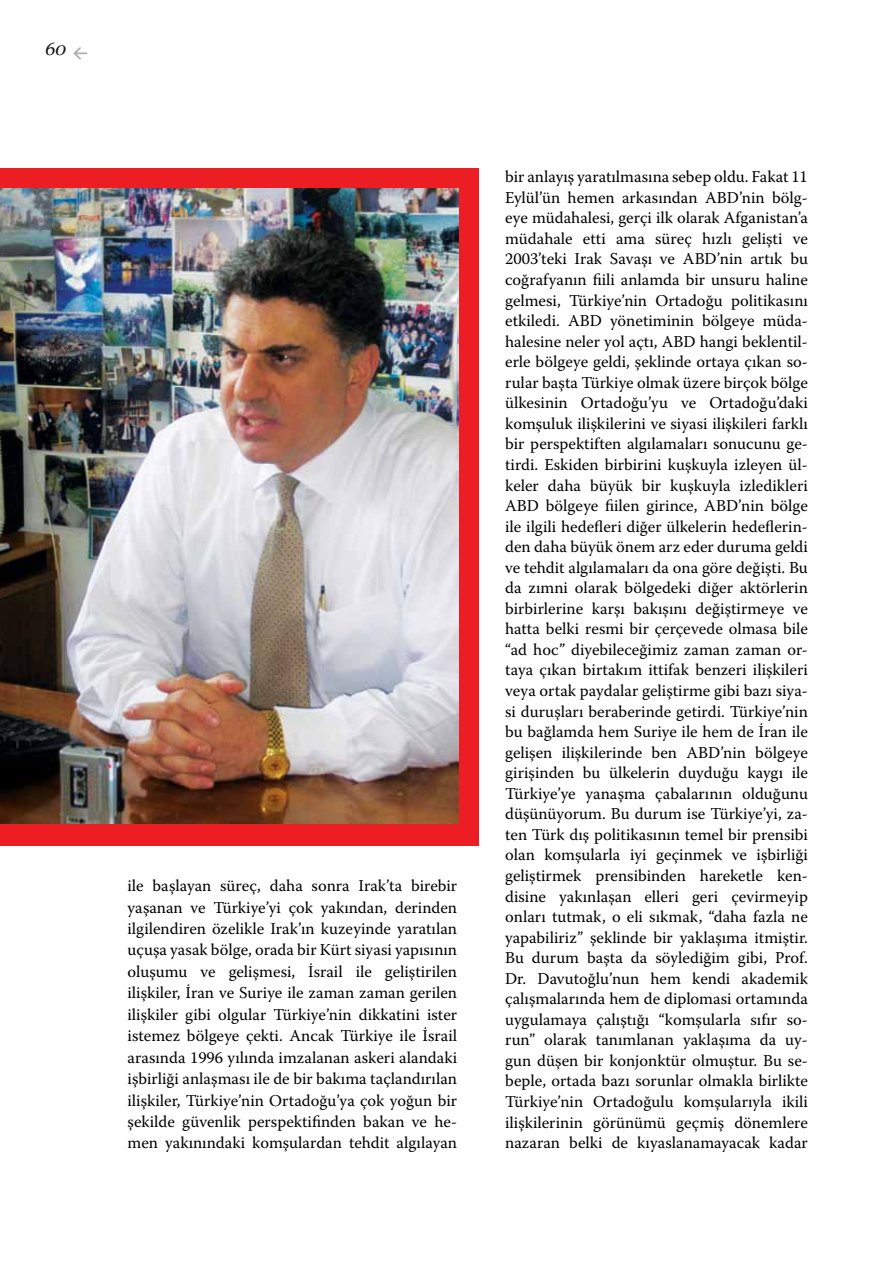
<style>
.page{position:relative;width:893px;height:1276px;background:#fff}
.page>*{position:absolute;margin:0;border:0;box-sizing:border-box;transform-origin:0 0}
.t1{font:italic 18px "Georgia Pro";color:#141414}
.t2{font:16.5px/20.5px "Warnock Pro";color:#000;text-align:justify}
.t3{font:15px "DIN Bold";color:#abadb0}
</style>
<div class="page">
<div style="left:0;top:168px;width:478px;height:677px;background:#ed1d24"></div>
<img style="left:0;top:189px;width:459px;height:634px">
<p class="t1" style="left:45px;top:38px;width:23px">60</p>
<p class="t3" style="left:88px;top:65px;width:17px;rotate:-180deg">&gt;</p>
<p class="t2" style="left:128px;top:874px;width:331px;line-height:21.5px">ile başlayan süreç, daha sonra Irak’ta birebir yaşanan ve Türkiye’yi çok yakından, derinden ilgilendiren özelikle Irak’ın kuzeyinde yaratılan uçuşa yasak bölge, orada bir Kürt siyasi yapısının oluşumu ve gelişmesi, İsrail ile geliştirilen ilişkiler, İran ve Suriye ile zaman zaman gerilen ilişkiler gibi olgular Türkiye’nin dikkatini ister istemez bölgeye çekti. Ancak Türkiye ile İsrail arasında 1996 yılında imzalanan askeri alandaki işbirliği anlaşması ile de bir bakıma taçlandırılan ilişkiler, Türkiye’nin Ortadoğu’ya çok yoğun bir şekilde güvenlik perspektifinden bakan ve he&shy;men yakınındaki komşulardan tehdit algılayan</p>
<p class="t2" style="left:505px;top:166px;width:304px">bir anlayış yaratılmasına sebep oldu. Fakat 11<br>Eylül’ün hemen arkasından ABD’nin bölg&shy;eye müdahalesi, gerçi ilk olarak Afganistan’a müdahale etti ama süreç hızlı gelişti ve 2003’teki Irak Savaşı ve ABD’nin artık bu coğrafyanın fiili anlamda bir unsuru haline gelmesi, Türkiye’nin Ortadoğu politikasını etkiledi. ABD yönetiminin bölgeye müda&shy;halesine neler yol açtı, ABD hangi beklentil&shy;erle bölgeye geldi, şeklinde ortaya çıkan so&shy;rular başta Türkiye olmak üzere birçok bölge ülkesinin Ortadoğu’yu ve Ortadoğu’daki komşuluk ilişkilerini ve siyasi ilişkileri farklı bir perspektiften algılamaları sonucunu ge&shy;tirdi. Eskiden birbirini kuşkuyla izleyen ül&shy;keler daha büyük bir kuşkuyla izledikleri ABD bölgeye fiilen girince, ABD’nin bölge ile ilgili hedefleri diğer ülkelerin hedeflerin&shy;den daha büyük önem arz eder duruma geldi ve tehdit algılamaları da ona göre değişti. Bu da zımni olarak bölgedeki diğer aktörlerin birbirlerine karşı bakışını değiştirmeye ve hatta belki resmi bir çerçevede olmasa bile “ad hoc” diyebileceğimiz zaman zaman or&shy;taya çıkan birtakım ittifak benzeri ilişkileri veya ortak paydalar geliştirme gibi bazı siya&shy;si duruşları beraberinde getirdi. Türkiye’nin bu bağlamda hem Suriye ile hem de İran ile gelişen ilişkilerinde ben ABD’nin bölgeye girişinden bu ülkelerin duyduğu kaygı ile Türkiye’ye yanaşma çabalarının olduğunu düşünüyorum. Bu durum ise Türkiye’yi, za&shy;ten Türk dış politikasının temel bir prensibi olan komşularla iyi geçinmek ve işbirliği geliştirmek prensibinden hareketle ken&shy;disine yakınlaşan elleri geri çevirmeyip onları tutmak, o eli sıkmak, “daha fazla ne yapabiliriz” şeklinde bir yaklaşıma itmiştir.<br>Bu durum başta da söylediğim gibi, Prof.<br>Dr. Davutoğlu’nun hem kendi akademik çalışmalarında hem de diplomasi ortamında uygulamaya çalıştığı “komşularla sıfır so&shy;run” olarak tanımlanan yaklaşıma da uy&shy;gun düşen bir konjonktür olmuştur. Bu se&shy;beple, ortada bazı sorunlar olmakla birlikte Türkiye’nin Ortadoğulu komşularıyla ikili ilişkilerinin görünümü geçmiş dönemlere nazaran belki de kıyaslanamayacak kadar</p>
</div>
